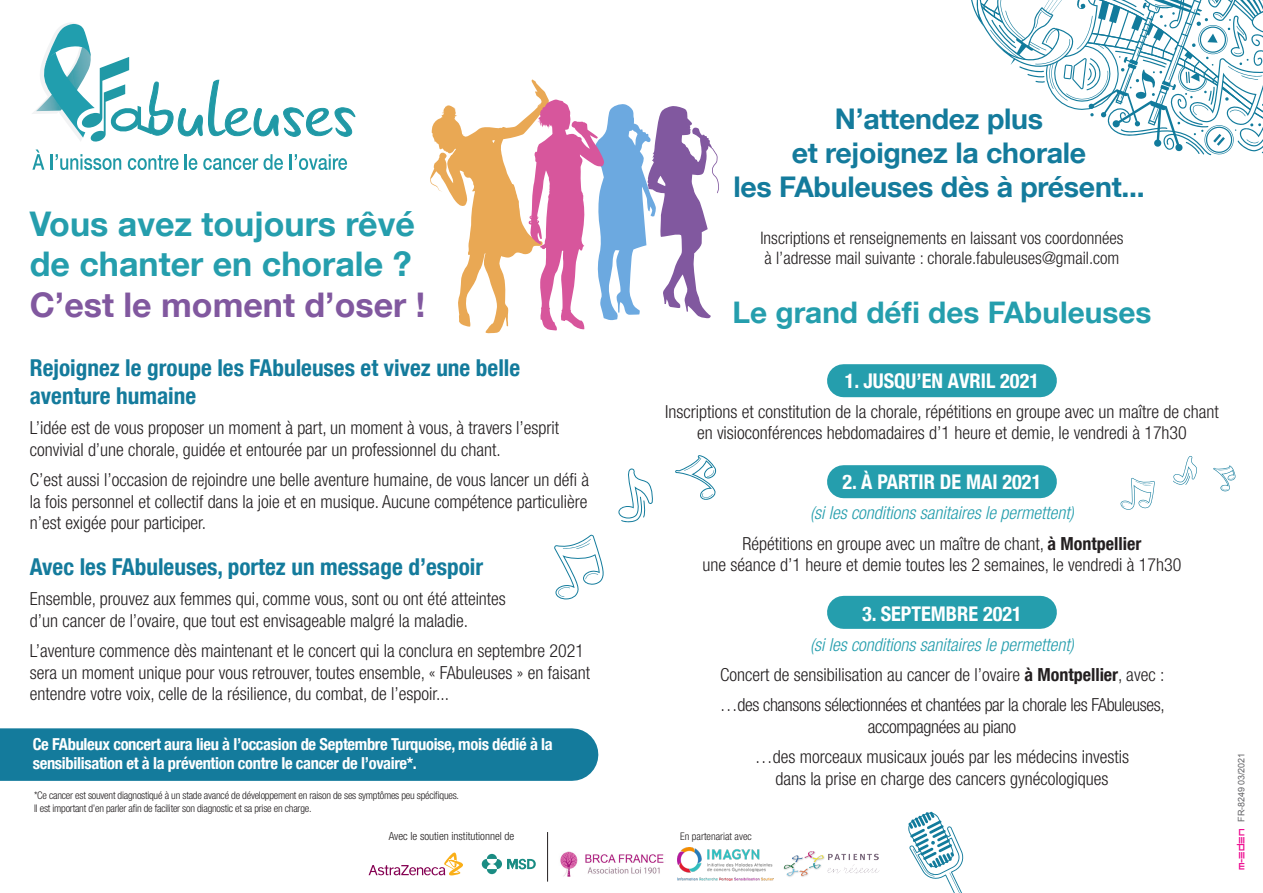
<style>
.page{position:relative;width:1263px;height:893px;background:#fff}
.page>*{position:absolute;margin:0;border:0;box-sizing:border-box;transform-origin:0 0}
.t1{font:700 33.9px/40.8px "Helvetica Neue LT Com";color:#259ead}
.t2{font:700 29.7px "Helvetica Neue LT Com";color:#259ead}
.t3{font:700 28.5px/34.2px "Helvetica Neue LT Com";letter-spacing:-.01em;color:#147b9c;text-align:center}
.t4{font:700 condensed 23.25px/27.9px "Helvetica Neue LT Com";color:#147b9c}
.t5{font:700 condensed 20.25px "Helvetica Neue LT Com";color:#fff}
.t6{font:300 condensed 18px/21.6px "Helvetica Neue LT Com";color:#231f20}
.t7{font:300 condensed 18px/21.6px "Helvetica Neue LT Com";letter-spacing:-.02em;color:#231f20;text-align:center}
.t8{font:italic 300 condensed 18px "Helvetica Neue LT Com";color:#259ead}
.t9{font:300 condensed 17.25px/20.7px "Helvetica Neue LT Com";color:#231f20}
.t10{font:700 condensed 16.5px/19.8px "Helvetica Neue LT Com";letter-spacing:-.02em;color:#fff}
.t11{font:300 condensed 11.25px "Helvetica Neue LT Com";color:#231f20}
.t12{font:300 condensed 10.5px/12.6px "Helvetica Neue LT Com";letter-spacing:-.02em;color:#231f20}
.t13{font:300 condensed 10.5px "Helvetica Neue LT Com";color:#231f20}
.Orange_box_callouts{font:9px "Arial";letter-spacing:-.01em;color:#636366}
.s1{color:#81589f}
.s2{font-weight:700}
.s3{font-family:"Unsteady Oversteer";color:#ed028c}
</style>
<div class="page">
<svg style="left:32px;top:150px;width:12px;height:20px"></svg>
<svg style="left:50px;top:154px;width:71px;height:16px"></svg>
<svg style="left:128px;top:155px;width:51px;height:15px"></svg>
<svg style="left:185px;top:154px;width:12px;height:16px"></svg>
<svg style="left:203px;top:154px;width:80px;height:16px"></svg>
<svg style="left:289px;top:154px;width:58px;height:16px"></svg>
<svg style="left:32px;top:23px;width:324px;height:119px"></svg>
<svg style="left:908px;top:811px;width:56px;height:82px"></svg>
<div style="left:0;top:728px;width:572px;height:53px;background:#147b9c"></div>
<svg style="left:369px;top:852px;width:94px;height:23px"></svg>
<svg style="left:487px;top:854px;width:10px;height:5px"></svg>
<svg style="left:487px;top:869px;width:10px;height:5px"></svg>
<svg style="left:482px;top:859px;width:9px;height:10px"></svg>
<svg style="left:492px;top:859px;width:10px;height:10px"></svg>
<svg style="left:507px;top:859px;width:29px;height:10px"></svg>
<svg style="left:430px;top:79px;width:289px;height:254px"></svg>
<img style="left:560px;top:851px;width:104px;height:25px">
<img style="left:678px;top:848px;width:95px;height:32px">
<img style="left:783px;top:851px;width:97px;height:26px">
<hr style="left:547px;top:832px;width:1px;height:50px;background:#231f20">
<svg style="left:1120px;top:478px;width:35px;height:32px"></svg>
<svg style="left:1173px;top:456px;width:24px;height:29px"></svg>
<svg style="left:1213px;top:465px;width:22px;height:26px"></svg>
<svg style="left:554px;top:534px;width:50px;height:66px"></svg>
<svg style="left:618px;top:468px;width:35px;height:55px"></svg>
<svg style="left:675px;top:455px;width:41px;height:45px"></svg>
<div style="left:843px;top:364px;width:197px;height:33px;background:#259ead"></div>
<div style="left:843px;top:465px;width:197px;height:33px;background:#259ead"></div>
<div style="left:843px;top:596px;width:197px;height:33px;background:#259ead"></div>
<svg style="left:971px;top:0;width:292px;height:156px"></svg>
<p class="t1" style="left:30px;top:202px;width:397px">Vous avez toujours rêvé de chanter en chorale ?<br><span class="s1">C’est le moment d’oser !</span></p>
<p class="t4" style="left:30px;top:354px;width:492px">Rejoignez le groupe les FAbuleuses et vivez une belle aventure humaine</p>
<p class="t6" style="left:30px;top:417px;width:531px">L’idée est de vous proposer un moment à part, un moment à vous, à travers l’esprit convivial d’une chorale, guidée et entourée par un professionnel du chant.</p>
<p class="t6" style="left:30px;top:469px;width:561px;text-align:justify">C’est aussi l’occasion de rejoindre une belle aventure humaine, de vous lancer un défi à la fois personnel et collectif dans la joie et en musique. Aucune compétence particulière n’est exigée pour participer.</p>
<p class="t4" style="left:30px;top:553px;width:455px">Avec les FAbuleuses, portez un message d’espoir</p>
<p class="t6" style="left:30px;top:588px;width:478px">Ensemble, prouvez aux femmes qui, comme vous, sont ou ont été atteintes d’un cancer de l’ovaire, que tout est envisageable malgré la maladie.</p>
<p class="t6" style="left:30px;top:640px;width:562px">L’aventure commence dès maintenant et le concert qui la conclura en septembre 2021 sera un moment unique pour vous retrouver, toutes ensemble, « FAbuleuses » en faisant entendre votre voix, celle de la résilience, du combat, de l’espoir...</p>
<p class="t10" style="left:33px;top:734px;width:522px">Ce FAbuleux concert aura lieu à l’occasion de Septembre Turquoise, mois dédié à la sensibilisation et à la prévention contre le cancer de l’ovaire*.</p>
<p class="t12" style="left:34px;top:789px;width:427px">*Ce cancer est souvent diagnostiqué à un stade avancé de développement en raison de ses symptômes peu spécifiques.<br>Il est important d’en parler afin de faciliter son diagnostic et sa prise en charge.</p>
<p class="t11" style="left:389px;top:830px;width:127px">Avec le soutien institutionnel de</p>
<p class="t3" style="left:733px;top:101px;width:413px">N’attendez plus<br>et rejoignez la chorale<br>les FAbuleuses dès à présent...</p>
<p class="t9" style="left:760px;top:227px;width:364px">Inscriptions et renseignements en laissant vos coordonnées à l’adresse mail suivante : chorale.fabuleuses@gmail.com</p>
<p class="t2" style="left:732px;top:294px;width:420px">Le grand défi des FAbuleuses</p>
<p class="t5" style="left:845px;top:368px;width:196px">1. JUSQU’EN AVRIL 2021</p>
<p class="t6" style="left:665px;top:401px;width:555px;text-align:center">Inscriptions et constitution de la chorale, répétitions en groupe avec un maître de chant en visioconférences hebdomadaires d’1 heure et demie, le vendredi à 17h30</p>
<p class="t5" style="left:842px;top:470px;width:200px">2. À PARTIR DE MAI 2021</p>
<p class="t8" style="left:810px;top:503px;width:265px">(si les conditions sanitaires le permettent)</p>
<p class="t6" style="left:702px;top:532px;width:480px;text-align:center">Répétitions en groupe avec un maître de chant, <span class="s2">à Montpellier<br></span>une séance d’1 heure et demie toutes les 2 semaines, le vendredi à 17h30</p>
<p class="t5" style="left:862px;top:602px;width:161px">3. SEPTEMBRE 2021</p>
<p class="t8" style="left:810px;top:634px;width:265px">(si les conditions sanitaires le permettent)</p>
<p class="t6" style="left:720px;top:664px;width:445px">Concert de sensibilisation au cancer de l’ovaire <span class="s2">à Montpellier</span>, avec :</p>
<p class="t7" style="left:720px;top:694px;width:446px">…des chansons sélectionnées et chantées par la chorale les FAbuleuses, accompagnées au piano</p>
<p class="t6" style="left:755px;top:746px;width:376px;text-align:center">…des morceaux musicaux joués par les médecins investis dans la prise en charge des cancers gynécologiques</p>
<p class="Orange_box_callouts" style="left:1235px;top:870px;width:119px;rotate:-90deg"><span class="s3">M-EDEN</span> FR-8249 03/2021</p>
<p class="t13" style="left:680px;top:830px;width:73px">En partenariat avec</p>
</div>
